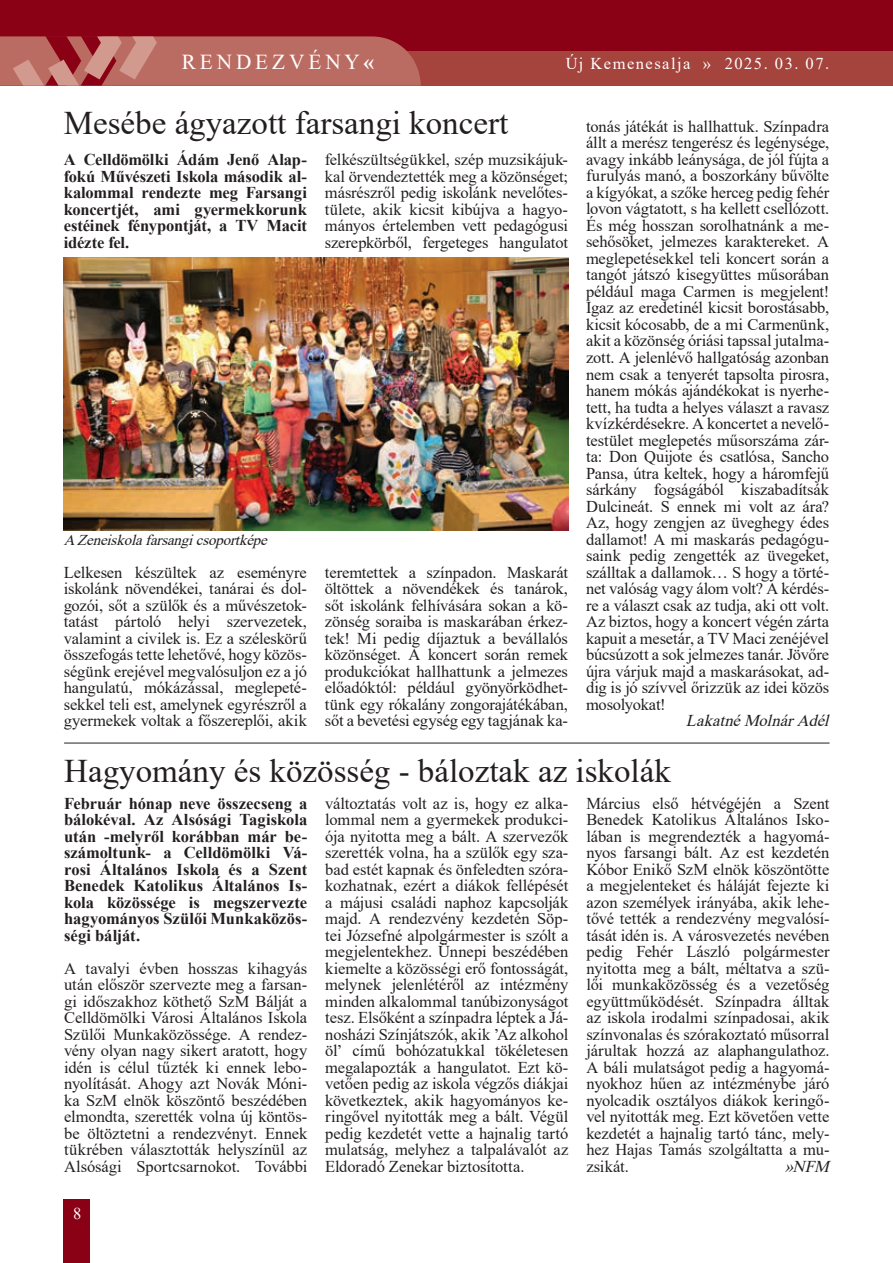
<style>
.page{position:relative;width:893px;height:1263px;background:#fff}
.page>*{position:absolute;margin:0;border:0;box-sizing:border-box;transform-origin:0 0}
.t1{font:33px "Times New Roman";color:#231f20}
.t2{font:21.3px "Times New Roman";letter-spacing:.185em;color:#fff}
.t3{font:16.5px/16.5px "Times New Roman";letter-spacing:-.01em;color:#231f20;text-align:justify}
.t4{font:700 16.5px/16.5px "Times New Roman";letter-spacing:-.005em;color:#231f20;text-align:justify}
.t5{font:16.5px "Times New Roman";letter-spacing:.09em;color:#fff}
.t6{font:italic 16.5px "Times New Roman";color:#231f20}
.t7{font:italic 15px "Times New Roman";color:#231f20}
.s1{font-weight:700}
</style>
<div class="page">
<div style="left:0;top:0;width:893px;height:85px;background:#8a0116"></div>
<div style="left:0;top:52px;width:893px;height:34px;background:#a5433d"></div>
<div style="left:64px;top:1199px;width:26px;height:64px;background:#8a0116"></div>
<svg style="left:0;top:36px;width:421px;height:50px;background:#b96760"></svg>
<img style="left:64px;top:258px;width:504px;height:272px">
<hr style="left:64px;top:743px;width:765px;height:1px;background:#231f20">
<p class="t2" style="left:182px;top:46px;width:194px">RENDEZVÉNY<span class="s1">«</span></p>
<p class="t5" style="left:566px;top:52px;width:265px">Új Kemenesalja » 2025. 03. 07.</p>
<h1 class="t1" style="left:64px;top:99px;width:446px">Mesébe ágyazott farsangi koncert</h1>
<p class="t4" style="left:64px;top:151px;width:245px">A Celldömölki Ádám Jenő Alap&shy;fokú Művészeti Iskola második al&shy;kalommal rendezte meg Farsangi koncertjét, ami gyermekkorunk estéinek fénypontját, a TV Macit idézte fel.</p>
<p class="t3" style="left:325px;top:151px;width:245px">felkészültségükkel, szép muzsikájuk&shy;kal örvendeztették meg a közönséget; másrészről pedig iskolánk nevelőtes&shy;tülete, akik kicsit kibújva a hagyo&shy;mányos értelemben vett pedagógusi szerepkörből, fergeteges hangulatot</p>
<p class="t7" style="left:64px;top:529px;width:210px">AZeneiskolafarsangicsoportképe</p>
<p class="t3" style="left:64px;top:563px;width:245px">Lelkesen készültek az eseményre iskolánk növendékei, tanárai és dol&shy;gozói, sőt a szülők és a művészetok&shy;tatást pártoló helyi szervezetek, valamint a civilek is. Ez a széleskörű összefogás tette lehetővé, hogy közös&shy;ségünk erejével megvalósuljon ez a jó hangulatú, mókázással, meglepeté&shy;sekkel teli est, amelynek egyrészről a gyermekek voltak a főszereplői, akik</p>
<p class="t3" style="left:325px;top:563px;width:245px">teremtettek a színpadon. Maskarát öltöttek a növendékek és tanárok, sőt iskolánk felhívására sokan a kö&shy;zönség soraiba is maskarában érkez&shy;tek! Mi pedig díjaztuk a bevállalós közönséget. A koncert során remek produkciókat hallhattunk a jelmezes előadóktól: például gyönyörködhet&shy;tünk egy rókalány zongorajátékában, sőt a bevetési egység egy tagjának ka-</p>
<p class="t3" style="left:586px;top:118px;width:245px">tonás játékát is hallhattuk. Színpadra állt a merész tengerész és legénysége, avagy inkább leánysága, de jól fújta a furulyás manó, a boszorkány bűvölte a kígyókat, a szőke herceg pedig fehér lovon vágtatott, s ha kellett csellózott.<br>És még hosszan sorolhatnánk a me&shy;sehősöket, jelmezes karaktereket. A meglepetésekkel teli koncert során a tangót játszó kisegyüttes műsorában például maga Carmen is megjelent!<br>Igaz az eredetinél kicsit borostásabb, kicsit kócosabb, de a mi Carmenünk, akit a közönség óriási tapssal jutalma&shy;zott. A jelenlévő hallgatóság azonban nem csak a tenyerét tapsolta pirosra, hanem mókás ajándékokat is nyerhe&shy;tett, ha tudta a helyes választ a ravasz kvízkérdésekre. A koncertet a nevelő&shy;testület meglepetés műsorszáma zár&shy;ta: Don Quijote és csatlósa, Sancho Pansa, útra keltek, hogy a háromfejű sárkány fogságából kiszabadítsák Dulcineát. S ennek mi volt az ára?<br>Az, hogy zengjen az üveghegy édes dallamot! A mi maskarás pedagógu&shy;saink pedig zengették az üvegeket, szálltak a dallamok… S hogy a törté&shy;net valóság vagy álom volt? A kérdés&shy;re a választ csak az tudja, aki ott volt.<br>Az biztos, hogy a koncert végén zárta kapuit a mesetár, a TV Maci zenéjével búcsúzott a sok jelmezes tanár. Jövőre újra várjuk majd a maskarásokat, ad&shy;dig is jó szívvel őrizzük az idei közös mosolyokat!</p>
<p class="t6" style="left:686px;top:709px;width:150px">LakatnéMolnárAdél</p>
<h1 class="t1" style="left:64px;top:748px;width:608px">Hagyomány és közösség - báloztak az iskolák</h1>
<p class="t4" style="left:64px;top:794px;width:245px">Február hónap neve összecseng a bálokéval. Az Alsósági Tagiskola után -melyről korábban már be&shy;számoltunk- a Celldömölki Vá&shy;rosi Általános Iskola és a Szent Benedek Katolikus Általános Is&shy;kola közössége is megszervezte hagyományos Szülői Munkaközös&shy;ségi bálját.</p>
<p class="t3" style="left:64px;top:959px;width:245px">A tavalyi évben hosszas kihagyás után először szervezte meg a farsan&shy;gi időszakhoz köthető SzM Bálját a Celldömölki Városi Általános Iskola Szülői Munkaközössége. A rendez&shy;vény olyan nagy sikert aratott, hogy idén is célul tűzték ki ennek lebo&shy;nyolítását. Ahogy azt Novák Móni&shy;ka SzM elnök köszöntő beszédében elmondta, szerették volna új köntös&shy;be öltöztetni a rendezvényt. Ennek tükrében választották helyszínül az Alsósági Sportcsarnokot. További</p>
<p class="t5" style="left:73px;top:1202px;width:10px">8</p>
<p class="t3" style="left:325px;top:794px;width:245px">változtatás volt az is, hogy ez alka&shy;lommal nem a gyermekek produkci&shy;ója nyitotta meg a bált. A szervezők szerették volna, ha a szülők egy sza&shy;bad estét kapnak és önfeledten szóra&shy;kozhatnak, ezért a diákok fellépését a májusi családi naphoz kapcsolják majd. A rendezvény kezdetén Söp&shy;tei Józsefné alpolgármester is szólt a megjelentekhez. Ünnepi beszédében kiemelte a közösségi erő fontosságát, melynek jelenlétéről az intézmény minden alkalommal tanúbizonyságot tesz. Elsőként a színpadra léptek a Já&shy;nosházi Színjátszók, akik ’Az alkohol öl’ című bohózatukkal tökéletesen megalapozták a hangulatot. Ezt kö&shy;vetően pedig az iskola végzős diákjai következtek, akik hagyományos ke&shy;ringővel nyitották meg a bált. Végül pedig kezdetét vette a hajnalig tartó mulatság, melyhez a talpalávalót az Eldoradó Zenekar biztosította.</p>
<p class="t3" style="left:586px;top:794px;width:245px">Március első hétvégéjén a Szent Benedek Katolikus Általános Isko&shy;lában is megrendezték a hagyomá&shy;nyos farsangi bált. Az est kezdetén Kóbor Enikő SzM elnök köszöntötte a megjelenteket és háláját fejezte ki azon személyek irányába, akik lehe&shy;tővé tették a rendezvény megvalósí&shy;tását idén is. A városvezetés nevében pedig Fehér László polgármester nyitotta meg a bált, méltatva a szü&shy;lői munkaközösség és a vezetőség együttműködését. Színpadra álltak az iskola irodalmi színpadosai, akik színvonalas és szórakoztató műsorral járultak hozzá az alaphangulathoz.<br>A báli mulatságot pedig a hagyomá&shy;nyokhoz hűen az intézménybe járó nyolcadik osztályos diákok keringő&shy;vel nyitották meg. Ezt követően vette kezdetét a hajnalig tartó tánc, mely&shy;hez Hajas Tamás szolgáltatta a mu&shy;zsikát.</p>
<p class="t6" style="left:785px;top:1154px;width:51px">»NFM</p>
</div>
